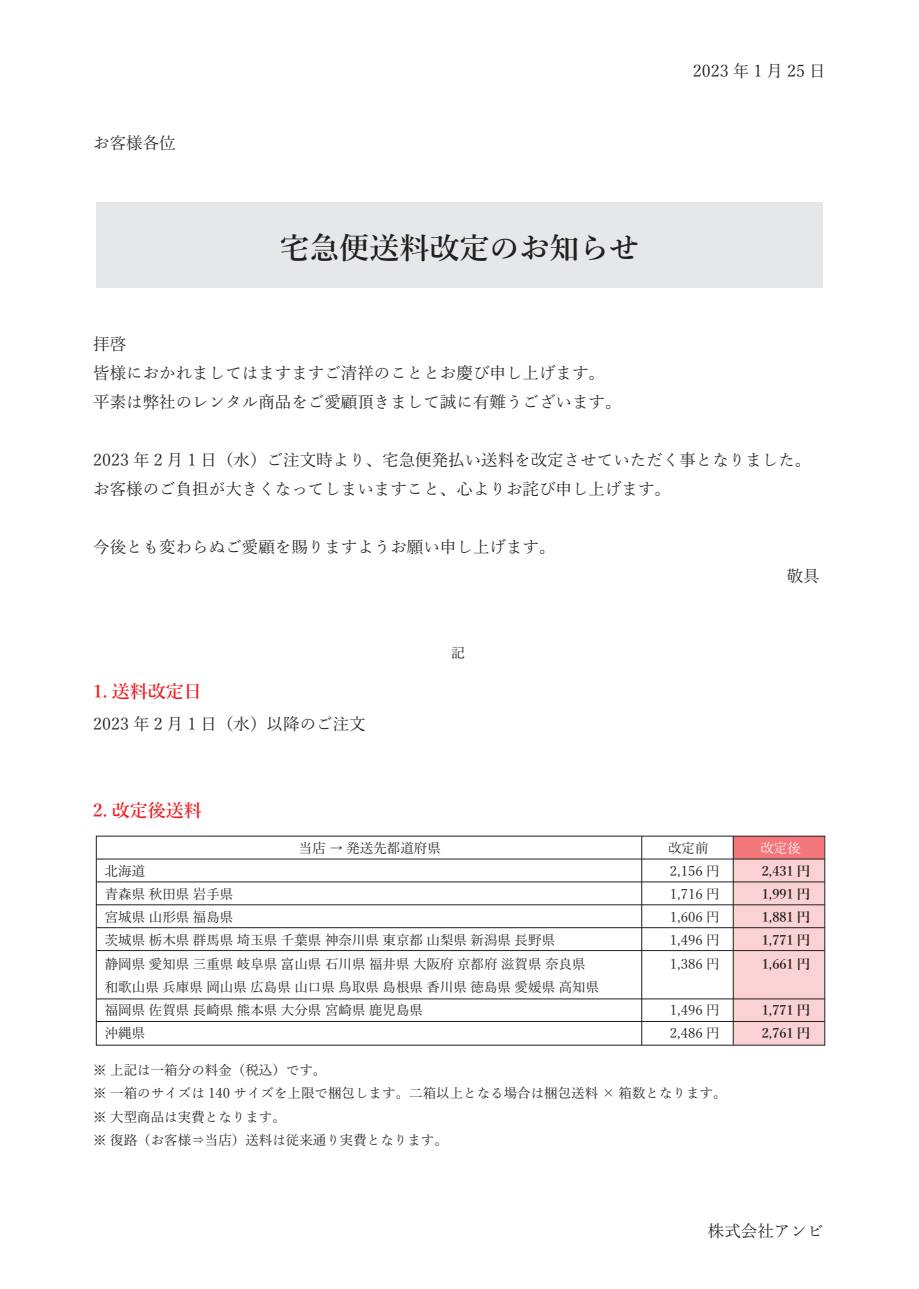
<style>
.page{position:relative;width:919px;height:1289px;background:#fff}
.page>*{position:absolute;margin:0;border:0;box-sizing:border-box;transform-origin:0 0}
.t1{font:600 30px "Yu Mincho";color:#231f20}
.t2{font:600 18px "Yu Mincho";color:#ee1d23}
.t3{font:16.5px/28.8px "Yu Mincho";color:#231f20}
.t4{font:16.5px "Yu Mincho";letter-spacing:.25em;color:#231f20}
.t5{font:13.95px "Yu Mincho";color:#231f20}
.t6{font:13.5px/23.2px "Yu Mincho";color:#231f20}
.t7{font:600 13.5px/23.2px "Yu Mincho";color:#231f20;text-align:justify}
.t8{font:13.5px "Yu Mincho";color:#fff}
</style>
<div class="page">
<div style="left:733px;top:836px;width:90px;height:22px;background:#f4777b"></div>
<div style="left:733px;top:859px;width:90px;height:186px;background:#fbd2d3"></div>
<div style="left:96px;top:202px;width:726px;height:85px;background:#e6e7e9"></div>
<hr style="left:96px;top:1021px;width:728px;height:1px;background:#231f20">
<hr style="left:96px;top:998px;width:728px;height:1px;background:#231f20">
<hr style="left:96px;top:950px;width:728px;height:1px;background:#231f20">
<hr style="left:96px;top:927px;width:728px;height:1px;background:#231f20">
<hr style="left:96px;top:904px;width:728px;height:1px;background:#231f20">
<hr style="left:96px;top:881px;width:728px;height:1px;background:#231f20">
<hr style="left:96px;top:858px;width:728px;height:1px;background:#231f20">
<hr style="left:733px;top:836px;width:1px;height:209px;background:#231f20">
<hr style="left:641px;top:836px;width:1px;height:209px;background:#231f20">
<p class="t3" style="left:93px;top:127px;width:84px">お客様各位</p>
<h1 class="t1" style="left:279px;top:231px;width:361px">宅急便送料改定のお知らせ</h1>
<p class="t3" style="left:93px;top:328px;width:529px">拝啓<br>皆様におかれましてはますますご清祥のこととお慶び申し上げます。平素は弊社のレンタル商品をご愛顧頂きまして誠に有難うございます。</p>
<p class="t4" style="left:692px;top:56px;width:134px">2023年1月25日</p>
<p class="t3" style="left:93px;top:444px;width:719px">2023 年 2 月 1 日（水）ご注文時より、宅急便発払い送料を改定させていただく事となりました。お客様のご負担が大きくなってしまいますこと、心よりお詫び申し上げます。</p>
<p class="t3" style="left:93px;top:530px;width:463px">今後とも変わらぬご愛顧を賜りますようお願い申し上げます。</p>
<h2 class="t2" style="left:93px;top:681px;width:110px">1. 送料改定日</h2>
<p class="t3" style="left:93px;top:707px;width:274px">2023 年 2 月 1 日（水）以降のご注文</p>
<h2 class="t2" style="left:93px;top:800px;width:110px">2. 改定後送料</h2>
<p class="t5" style="left:451px;top:640px;width:15px">記</p>
<p class="t6" style="left:668px;top:835px;width:53px">改定前<br>2,156 円<br>1,716 円<br>1,606 円<br>1,496 円<br>1,386 円</p>
<p class="t6" style="left:669px;top:997px;width:51px">1,496 円<br>2,486 円</p>
<p class="t6" style="left:299px;top:835px;width:144px">当店 → 発送先都道府県</p>
<p class="t8" style="left:760px;top:835px;width:42px">改定後</p>
<p class="t6" style="left:105px;top:857px;width:496px">北海道<br>青森県 秋田県 岩手県<br>宮城県 山形県 福島県<br>茨城県 栃木県 群馬県 埼玉県 千葉県 神奈川県 東京都 山梨県 新潟県 長野県<br>静岡県 愛知県 三重県 岐阜県 富山県 石川県 福井県 大阪府 京都府 滋賀県 奈良県和歌山県 兵庫県 岡山県 広島県 山口県 鳥取県 島根県 香川県 徳島県 愛媛県 高知県福岡県 佐賀県 長崎県 熊本県 大分県 宮崎県 鹿児島県<br>沖縄県</p>
<p class="t7" style="left:761px;top:859px;width:50px">2,431 円1,991 円1,881 円1,771 円1,661 円</p>
<p class="t7" style="left:761px;top:998px;width:50px">1,771 円<br>2,761 円</p>
<p class="t6" style="left:93px;top:1057px;width:634px">※ 上記は一箱分の料金（税込）です。<br>※ 一箱のサイズは 140 サイズを上限で梱包します。二箱以上となる場合は梱包送料 × 箱数となります。※ 大型商品は実費となります。<br>※ 復路（お客様⇒当店）送料は従来通り実費となります。</p>
<p class="t3" style="left:708px;top:1215px;width:117px">株式会社アンビ</p>
</div>
